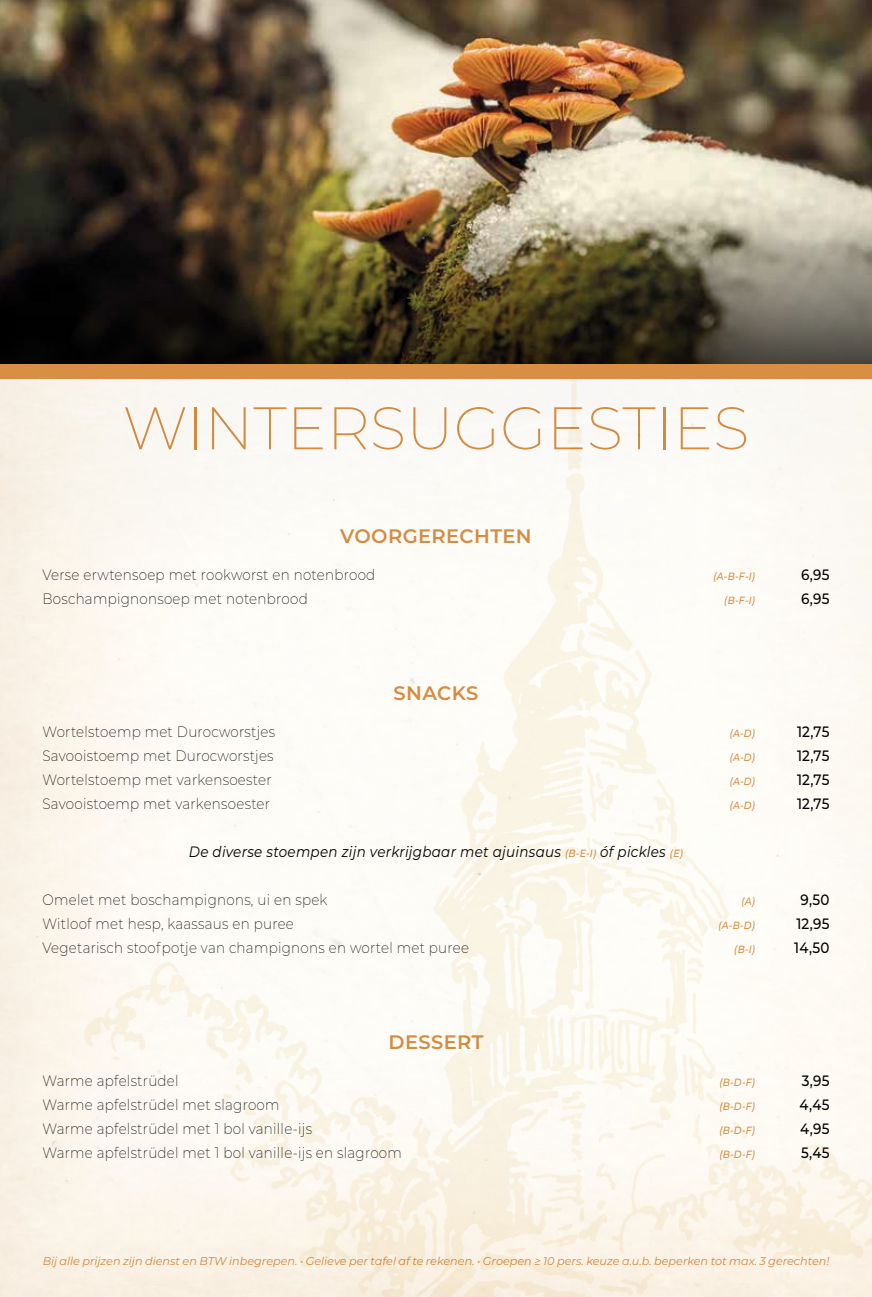
<style>
.page{position:relative;width:872px;height:1297px;background:#fff}
.page>*{position:absolute;margin:0;border:0;box-sizing:border-box;transform-origin:0 0}
.t1{font:200 60px "Montserrat";color:#d88e43}
.t2{font:600 19.5px "Montserrat";letter-spacing:.02em;color:#d88e43}
.t3{font:200 15px "Montserrat";letter-spacing:.02em;color:#000;scale:.9 1}
.t4{font:italic 15px "Montserrat";letter-spacing:.02em;color:#000;scale:.9 1}
.t5{font:500 15px "Montserrat";letter-spacing:.02em;color:#000;scale:.9 1}
.t6{font:italic 11.25px "Montserrat";color:#d88e43}
.t7{font:italic 500 10.5px "Montserrat";color:#d88e43;scale:.9 1}
.s1{font-weight:500;font-size:10.5px;color:#d88e43}
</style>
<div class="page">
<img style="left:0;top:0;width:872px;height:1297px">
<img style="left:58px;top:378px;width:814px;height:919px">
<div style="left:0;top:349px;width:872px;height:29px;background:#d88e43"></div>
<img style="left:0;top:219px;width:872px;height:145px">
<h1 class="t1" style="left:123px;top:388px;width:628px">WINTERSUGGESTIES</h1>
<h2 class="t2" style="left:340px;top:522px;width:193px">VOORGERECHTEN</h2>
<p class="t3" style="left:43px;top:564px;width:371px">Verse erwtensoep met rookworst en notenbrood</p>
<p class="t7" style="left:713px;top:569px;width:48px">(A-B-F-I)</p>
<p class="t5" style="left:801px;top:564px;width:33px">6,95</p>
<p class="t3" style="left:43px;top:588px;width:296px">Boschampignonsoep met notenbrood</p>
<p class="t7" style="left:724px;top:593px;width:36px">(B-F-I)</p>
<p class="t5" style="left:801px;top:588px;width:33px">6,95</p>
<h2 class="t2" style="left:393px;top:679px;width:86px">SNACKS</h2>
<p class="t3" style="left:43px;top:721px;width:260px">Wortelstoemp met Durocworstjes</p>
<p class="t7" style="left:729px;top:726px;width:30px">(A-D)</p>
<p class="t5" style="left:797px;top:721px;width:38px">12,75</p>
<p class="t3" style="left:43px;top:745px;width:258px">Savooistoemp met Durocworstjes</p>
<p class="t7" style="left:729px;top:750px;width:30px">(A-D)</p>
<p class="t5" style="left:797px;top:745px;width:38px">12,75</p>
<p class="t3" style="left:43px;top:769px;width:256px">Wortelstoemp met varkensoester</p>
<p class="t7" style="left:729px;top:774px;width:30px">(A-D)</p>
<p class="t5" style="left:797px;top:769px;width:38px">12,75</p>
<p class="t3" style="left:43px;top:793px;width:254px">Savooistoemp met varkensoester</p>
<p class="t7" style="left:729px;top:798px;width:30px">(A-D)</p>
<p class="t5" style="left:797px;top:793px;width:38px">12,75</p>
<p class="t4" style="left:189px;top:841px;width:550px">De diverse stoempen zijn verkrijgbaar met ajuinsaus <span class="s1">(B-E-I)</span> óf pickles <span class="s1">(E)</span></p>
<p class="t3" style="left:43px;top:889px;width:318px">Omelet met boschampignons, ui en spek</p>
<p class="t7" style="left:741px;top:894px;width:17px">(A)</p>
<p class="t5" style="left:800px;top:889px;width:33px">9,50</p>
<p class="t3" style="left:43px;top:913px;width:281px">Witloof met hesp, kaassaus en puree</p>
<p class="t7" style="left:718px;top:918px;width:42px">(A-B-D)</p>
<p class="t5" style="left:796px;top:913px;width:38px">12,95</p>
<p class="t3" style="left:43px;top:937px;width:475px">Vegetarisch stoofpotje van champignons en wortel met puree</p>
<p class="t7" style="left:734px;top:942px;width:25px">(B-I)</p>
<p class="t5" style="left:794px;top:937px;width:41px">14,50</p>
<h2 class="t2" style="left:388px;top:1028px;width:96px">DESSERT</h2>
<p class="t3" style="left:43px;top:1070px;width:153px">Warme apfelstrüdel</p>
<p class="t7" style="left:719px;top:1074px;width:41px">(B-D-F)</p>
<p class="t5" style="left:801px;top:1070px;width:32px">3,95</p>
<p class="t3" style="left:43px;top:1094px;width:265px">Warme apfelstrüdel met slagroom</p>
<p class="t7" style="left:719px;top:1098px;width:41px">(B-D-F)</p>
<p class="t5" style="left:799px;top:1094px;width:35px">4,45</p>
<p class="t3" style="left:43px;top:1118px;width:301px">Warme apfelstrüdel met 1 bol vanille-ijs</p>
<p class="t7" style="left:719px;top:1122px;width:41px">(B-D-F)</p>
<p class="t5" style="left:800px;top:1118px;width:34px">4,95</p>
<p class="t3" style="left:43px;top:1142px;width:401px">Warme apfelstrüdel met 1 bol vanille-ijs en slagroom</p>
<p class="t7" style="left:719px;top:1146px;width:41px">(B-D-F)</p>
<p class="t5" style="left:801px;top:1142px;width:33px">5,45</p>
<p class="t6" style="left:43px;top:1253px;width:788px">Bij alle prijzen zijn dienst en BTW inbegrepen. • Gelieve per tafel af te rekenen. • Groepen ≥ 10 pers. keuze a.u.b. beperken tot max. 3 gerechten!</p>
</div>
